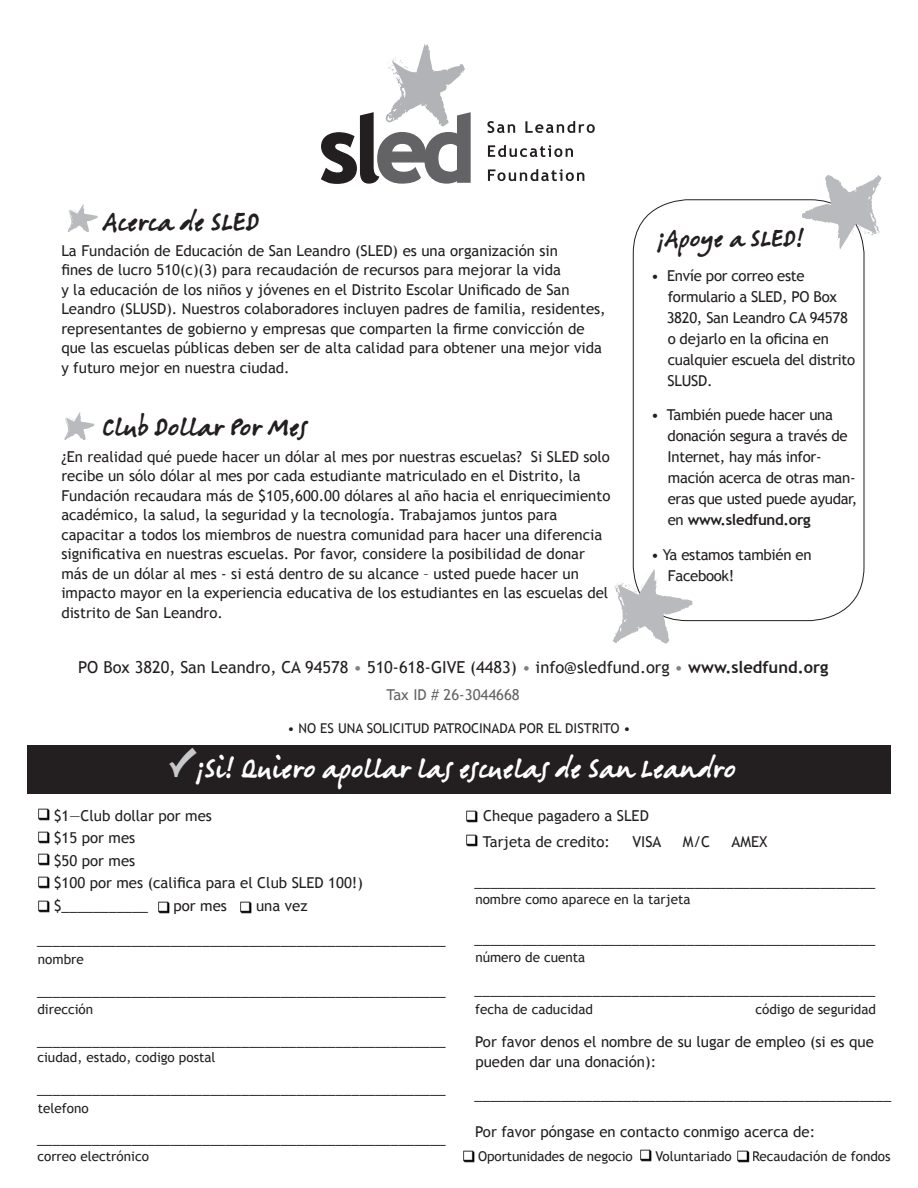
<style>
.page{position:relative;width:918px;height:1188px;background:#fff}
.page>*{position:absolute;margin:0;border:0;box-sizing:border-box;transform-origin:0 0}
.t1{font:25.5px "Berranger Hand ITCTT";color:#fff}
.t2{font:24px "Berranger Hand ITCTT";color:#231f20}
.t3{font:22.5px "Berranger Hand ITCTT";color:#231f20}
.t4{font:16.5px "Trebuchet MS";color:#231f20}
.t5{font:15px/19.5px "Trebuchet MS";color:#231f20}
.t6{font:15px/21px "Trebuchet MS";letter-spacing:-.02em;color:#231f20}
.t7{font:15px "Trebuchet MS";color:#636366}
.t8{font:13.5px "Trebuchet MS";color:#231f20}
.s1{font-weight:700}
.s2{color:#808285}
.s3{font-family:"Click Bits Icons 1";font-size:45px;color:#c7c8ca}
</style>
<div class="page">
<div style="left:27px;top:746px;width:864px;height:48px;background:#231f20"></div>
<svg style="left:487px;top:121px;width:28px;height:12px"></svg>
<svg style="left:525px;top:121px;width:70px;height:12px"></svg>
<svg style="left:488px;top:145px;width:85px;height:12px"></svg>
<svg style="left:488px;top:169px;width:96px;height:12px"></svg>
<svg style="left:321px;top:44px;width:150px;height:140px"></svg>
<svg style="left:67px;top:204px;width:31px;height:28px"></svg>
<svg style="left:64px;top:412px;width:30px;height:28px"></svg>
<img style="left:466px;top:810px;width:12px;height:13px">
<img style="left:466px;top:834px;width:12px;height:13px">
<img style="left:240px;top:901px;width:12px;height:13px">
<img style="left:158px;top:901px;width:12px;height:13px">
<img style="left:38px;top:808px;width:12px;height:13px">
<img style="left:38px;top:831px;width:12px;height:13px">
<img style="left:38px;top:853px;width:12px;height:13px">
<img style="left:38px;top:876px;width:12px;height:13px">
<svg style="left:802px;top:175px;width:80px;height:74px"></svg>
<svg style="left:613px;top:569px;width:79px;height:75px"></svg>
<img style="left:38px;top:900px;width:12px;height:13px">
<img style="left:463px;top:1150px;width:12px;height:13px">
<img style="left:640px;top:1149px;width:12px;height:13px">
<img style="left:737px;top:1150px;width:13px;height:13px">
<p class="t2" style="left:103px;top:205px;width:158px">Acerca de SLED</p>
<p class="t5" style="left:61px;top:241px;width:546px">La Fundación de Educación de San Leandro (SLED) es una organización sin<br>fines de lucro 510(c)(3) para recaudación de recursos para mejorar la vida<br>y la educación de los niños y jóvenes en el Distrito Escolar Unificado de San Leandro (SLUSD). Nuestros colaboradores incluyen padres de familia, residentes, representantes de gobierno y empresas que comparten la firme convicción de que las escuelas públicas deben ser de alta calidad para obtener una mejor vida y futuro mejor en nuestra ciudad.</p>
<p class="t2" style="left:102px;top:411px;width:207px">Club Dollar Por Mes</p>
<p class="t5" style="left:61px;top:447px;width:551px">¿En realidad qué puede hacer un dólar al mes por nuestras escuelas? Si SLED solo recibe un sólo dólar al mes por cada estudiante matriculado en el Distrito, la Fundación recaudara más de $105,600.00 dólares al año hacia el enriquecimiento académico, la salud, la seguridad y la tecnología. Trabajamos juntos para capacitar a todos los miembros de nuestra comunidad para hacer una diferencia significativa en nuestras escuelas. Por favor, considere la posibilidad de donar más de un dólar al mes - si está dentro de su alcance – usted puede hacer un impacto mayor en la experiencia educativa de los estudiantes en las escuelas del distrito de San Leandro.</p>
<p class="t3" style="left:657px;top:223px;width:149px">¡Apoye a SLED!</p>
<p class="t6" style="left:667px;top:265px;width:190px;text-indent:-15px">• Envíe por correo este formulario a SLED, PO Box<br>3820, San Leandro CA 94578 o dejarlo en la oficina en cualquier escuela del distrito<br>SLUSD.</p>
<p class="t6" style="left:668px;top:405px;width:191px;text-indent:-16px">• También puede hacer una donación segura a través de<br>Internet, hay más infor&shy;mación acerca de otras man&shy;eras que usted puede ayudar, en <span class="s1">www.sledfund.org</span></p>
<p class="t6" style="left:668px;top:544px;width:145px;text-indent:-17px">• Ya estamos también en<br>Facebook!</p>
<p class="t4" style="left:78px;top:657px;width:752px">PO Box 3820, San Leandro, CA 94578 <span class="s2">•</span> 510-618-GIVE (4483) <span class="s2">•</span> info@sledfund.org <span class="s2">•</span> <span class="s1">www.sledfund.org</span></p>
<p class="t7" style="left:387px;top:686px;width:135px">Tax ID # 26-3044668</p>
<p class="t8" style="left:287px;top:720px;width:60px">• Noes una</p>
<p class="t8" style="left:367px;top:720px;width:8px">solicitud</p>
<p class="t8" style="left:434px;top:720px;width:38px">patrocinada</p>
<p class="t8" style="left:519px;top:720px;width:88px">por el Distrito</p>
<p class="t8" style="left:624px;top:720px;width:9px">•</p>
<p class="t1" style="left:168px;top:751px;width:570px"><span class="s3">e</span>¡Si! Quiero apollar las escuelas de San Leandro</p>
<p class="t5" style="left:37px;top:806px;width:176px">❑ $1—Club dollar por mes</p>
<p class="t5" style="left:37px;top:828px;width:100px">❑ $15 por mes</p>
<p class="t5" style="left:37px;top:851px;width:100px">❑ $50 por mes</p>
<p class="t5" style="left:37px;top:873px;width:327px">❑ $100 por mes (califica para el Club SLED 100!)</p>
<p class="t5" style="left:37px;top:896px;width:272px">❑ $___________ ❑ por mes ❑ una vez</p>
<p class="t5" style="left:37px;top:931px;width:410px">____________________________________________________</p>
<p class="t8" style="left:38px;top:951px;width:47px">nombre</p>
<p class="t5" style="left:37px;top:981px;width:410px">____________________________________________________</p>
<p class="t8" style="left:37px;top:1001px;width:57px">dirección</p>
<p class="t5" style="left:37px;top:1031px;width:410px">____________________________________________________</p>
<p class="t8" style="left:37px;top:1050px;width:180px">ciudad, estado, codigo postal</p>
<p class="t5" style="left:37px;top:1079px;width:410px">____________________________________________________</p>
<p class="t8" style="left:38px;top:1100px;width:52px">telefono</p>
<p class="t5" style="left:37px;top:1130px;width:410px">____________________________________________________</p>
<p class="t8" style="left:37px;top:1148px;width:113px">correo electrónico</p>
<p class="t5" style="left:483px;top:806px;width:167px">Cheque pagadero a SLED</p>
<p class="t5" style="left:475px;top:832px;width:137px">❑ Tarjeta de credito:</p>
<p class="t5" style="left:632px;top:832px;width:31px">VISA</p>
<p class="t5" style="left:683px;top:832px;width:29px">M/C</p>
<p class="t5" style="left:732px;top:832px;width:37px">AMEX</p>
<p class="t5" style="left:475px;top:872px;width:402px">___________________________________________________</p>
<p class="t8" style="left:475px;top:892px;width:217px">nombre como aparece en la tarjeta</p>
<p class="t5" style="left:475px;top:929px;width:402px">___________________________________________________</p>
<p class="t8" style="left:475px;top:949px;width:112px">número de cuenta</p>
<p class="t5" style="left:475px;top:980px;width:402px">___________________________________________________</p>
<p class="t8" style="left:475px;top:1001px;width:119px">fecha de caducidad</p>
<p class="t8" style="left:756px;top:1001px;width:122px">código de seguridad</p>
<p class="t5" style="left:475px;top:1032px;width:400px">Por favor denos el nombre de su lugar de empleo (si es que pueden dar una donación):</p>
<p class="t5" style="left:475px;top:1085px;width:418px">_____________________________________________________</p>
<p class="t5" style="left:475px;top:1122px;width:341px">Por favor póngase en contacto conmigo acerca de:</p>
<p class="t8" style="left:478px;top:1148px;width:255px">Oportunidades de negocio ❑ Voluntariado</p>
<p class="t8" style="left:752px;top:1148px;width:140px">Recaudación de fondos</p>
</div>
